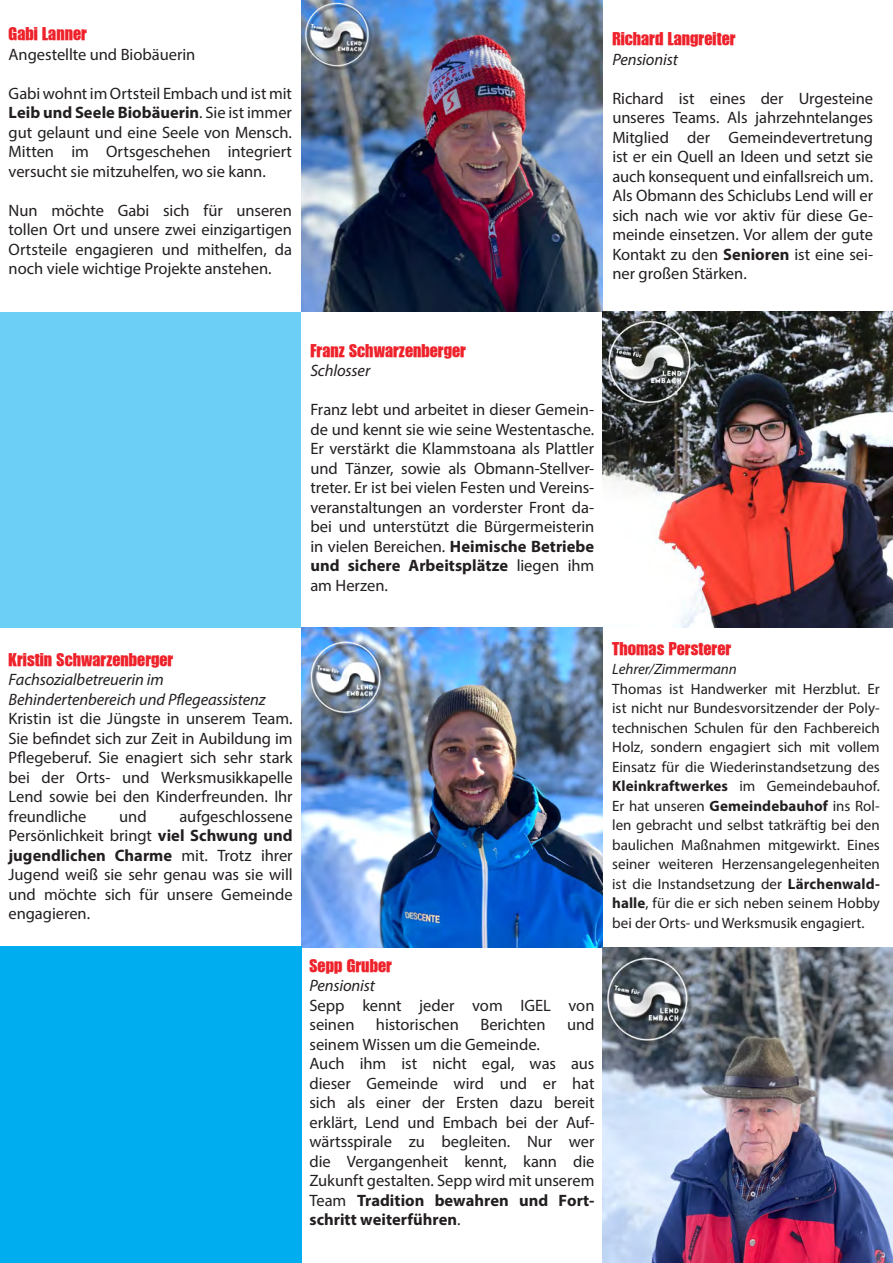
<style>
.page{position:relative;width:893px;height:1263px;background:#fff}
.page>*{position:absolute;margin:0;border:0;box-sizing:border-box;transform-origin:0 0}
.t1{font:18px "GENUINE";letter-spacing:.005em;color:#ee222b}
.t2{font:16.5px/19.5px "Myriad Pro";color:#231f20;text-align:justify}
.t3{font:italic 16.5px "Myriad Pro";letter-spacing:-.005em;color:#231f20}
.t4{font:15px/19.5px "Myriad Pro";color:#231f20;text-align:justify}
.t5{font:italic 15px "Myriad Pro";color:#231f20}
.s1{font-weight:700}
</style>
<div class="page">
<img style="left:301px;top:0;width:302px;height:311px">
<div style="left:0;top:312px;width:301px;height:315px;background:#6bcff6"></div>
<img style="left:603px;top:311px;width:290px;height:317px">
<img style="left:302px;top:627px;width:301px;height:320px">
<div style="left:0;top:946px;width:301px;height:317px;background:#00aeef"></div>
<img style="left:602px;top:947px;width:291px;height:316px">
<p class="t1" style="left:9px;top:23px;width:80px">Gabi Lanner</p>
<p class="t2" style="left:9px;top:44px;width:188px">Angestellte und Biobäuerin</p>
<p class="t2" style="left:9px;top:83px;width:285px">Gabi wohnt im Ortsteil Embach und ist mit <span class="s1">Leib und Seele Biobäuerin</span>. Sie ist immer gut gelaunt und eine Seele von Mensch.<br>Mitten im Ortsgeschehen integriert versucht sie mitzuhelfen, wo sie kann.</p>
<p class="t2" style="left:9px;top:200px;width:285px">Nun möchte Gabi sich für unseren tollen Ort und unsere zwei einzigartigen Ortsteile engagieren und mithelfen, da noch viele wichtige Projekte anstehen.</p>
<p class="t1" style="left:612px;top:28px;width:125px">Richard Langreiter</p>
<p class="t3" style="left:612px;top:49px;width:67px">Pensionist</p>
<p class="t2" style="left:612px;top:88px;width:262px">Richard ist eines der Urgesteine unseres Teams. Als jahrzehntelanges Mitglied der Gemeindevertretung ist er ein Quell an Ideen und setzt sie auch konsequent und einfallsreich um.<br>Als Obmann des Schiclubs Lend will er sich nach wie vor aktiv für diese Ge&shy;meinde einsetzen. Vor allem der gute Kontakt zu den <span class="s1">Senioren</span> ist eine sei&shy;ner großen Stärken.</p>
<p class="t1" style="left:310px;top:339px;width:157px">Franz Schwarzenberger</p>
<p class="t3" style="left:310px;top:361px;width:61px">Schlosser</p>
<p class="t2" style="left:310px;top:400px;width:285px">Franz lebt und arbeitet in dieser Gemein&shy;de und kennt sie wie seine Westentasche.<br>Er verstärkt die Klammstoana als Plattler und Tänzer, sowie als Obmann-Stellver&shy;treter. Er ist bei vielen Festen und Vereins&shy;veranstaltungen an vorderster Front da&shy;bei und unterstützt die Bürgermeisterin in vielen Bereichen. <span class="s1">Heimische Betriebe und sichere Arbeitsplätze</span> liegen ihm am Herzen.</p>
<p class="t1" style="left:9px;top:648px;width:166px">Kristin Schwarzenberger</p>
<p class="t3" style="left:9px;top:670px;width:157px">Fachsozialbetreuerin im</p>
<p class="t3" style="left:9px;top:689px;width:259px">Behindertenbereich und Pflegeassistenz</p>
<p class="t2" style="left:9px;top:709px;width:286px">Kristin ist die Jüngste in unserem Team.<br>Sie befindet sich zur Zeit in Aubildung im Pflegeberuf. Sie enagiert sich sehr stark bei der Orts- und Werksmusikkapelle Lend sowie bei den Kinderfreunden. Ihr freundliche</p>
<p class="t2" style="left:9px;top:806px;width:286px;text-indent:171px">aufgeschlossene Persönlichkeit bringt <span class="s1">viel Schwung und jugendlichen Charme</span> mit. Trotz ihrer Jugend weiß sie sehr genau was sie will und möchte sich für unsere Gemeinde engagieren.</p>
<p class="t2" style="left:119px;top:806px;width:29px">und</p>
<p class="t1" style="left:309px;top:954px;width:84px">Sepp Gruber</p>
<p class="t3" style="left:309px;top:975px;width:67px">Pensionist</p>
<p class="t2" style="left:309px;top:995px;width:286px">Sepp kennt jeder vom IGEL von seinen</p>
<p class="t2" style="left:376px;top:1015px;width:84px">historischen</p>
<p class="t2" style="left:480px;top:1015px;width:67px">Berichten</p>
<p class="t2" style="left:567px;top:1015px;width:29px">und</p>
<p class="t2" style="left:309px;top:1034px;width:232px">seinem Wissen um die Gemeinde.</p>
<p class="t2" style="left:309px;top:1054px;width:286px">Auch ihm ist nicht egal, was aus dieser Gemeinde wird und er hat sich als einer der Ersten dazu bereit erklärt, Lend und Embach bei der Auf&shy;wärtsspirale zu begleiten. Nur wer die Vergangenheit kennt, kann die Zukunft gestalten. Sepp wird mit unserem Team <span class="s1">Tradition bewahren und Fort&shy;schritt weiterführen</span>.</p>
<p class="t1" style="left:612px;top:637px;width:121px">Thomas Persterer</p>
<p class="t5" style="left:612px;top:660px;width:126px">Lehrer/Zimmermann</p>
<p class="t4" style="left:612px;top:679px;width:269px">Thomas ist Handwerker mit Herzblut. Er ist nicht nur Bundesvorsitzender der Poly&shy;technischen Schulen für den Fachbereich Holz, sondern engagiert sich mit vollem Einsatz für die Wiederinstandsetzung des <span class="s1">Kleinkraftwerkes</span> im Gemeindebauhof.<br>Er hat unseren <span class="s1">Gemeindebauhof</span> ins Rol&shy;len gebracht und selbst tatkräftig bei den baulichen Maßnahmen mitgewirkt. Eines seiner weiteren Herzensangelegenheiten ist die Instandsetzung der <span class="s1">Lärchenwald&shy;halle</span>, für die er sich neben seinem Hobby bei der Orts- und Werksmusik engagiert.</p>
</div>
